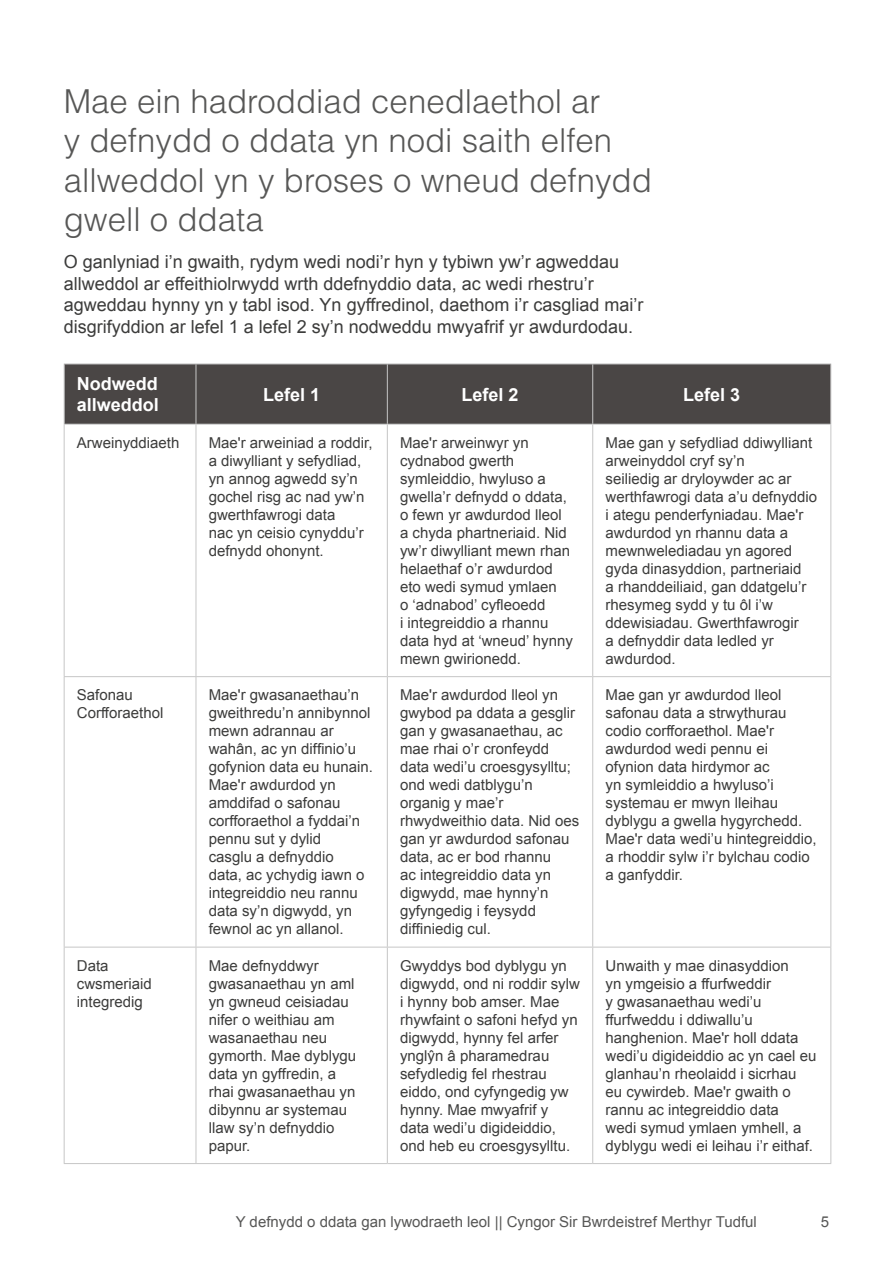
<style>
.page{position:relative;width:893px;height:1263px;background:#fff}
.page>*{position:absolute;margin:0;border:0;box-sizing:border-box;transform-origin:0 0}
.Grey_Heading{font:300 33px/39.6px "Helvetica LT Std";color:#575756}
.Normal_Body_Text{font:18px/21.6px "Arial";color:#3c3c3b}
.Table_header_text{font:700 18px/21.6px "Arial";color:#fff}
.Table_text{font:15px/18px "Arial";color:#3c3c3b}
.t1{font:15px "Arial";color:#575756}
</style>
<div class="page">
<div style="left:65px;top:365px;width:765px;height:59px;background:#4a4645"></div>
<hr style="left:64px;top:364px;width:132px;height:1px;background:#c6c6c6">
<hr style="left:64px;top:364px;width:1px;height:60px;background:#c6c6c6">
<hr style="left:196px;top:364px;width:191px;height:1px;background:#c6c6c6">
<hr style="left:196px;top:364px;width:1px;height:60px;background:#c6c6c6">
<hr style="left:387px;top:364px;width:206px;height:1px;background:#c6c6c6">
<hr style="left:387px;top:364px;width:1px;height:60px;background:#c6c6c6">
<hr style="left:593px;top:364px;width:238px;height:1px;background:#c6c6c6">
<hr style="left:592px;top:364px;width:1px;height:60px;background:#c6c6c6">
<hr style="left:830px;top:364px;width:1px;height:60px;background:#c6c6c6">
<hr style="left:64px;top:424px;width:132px;height:1px;background:#c6c6c6">
<hr style="left:64px;top:425px;width:1px;height:251px;background:#c6c6c6">
<hr style="left:196px;top:424px;width:191px;height:1px;background:#c6c6c6">
<hr style="left:196px;top:425px;width:1px;height:251px;background:#c6c6c6">
<hr style="left:387px;top:424px;width:206px;height:1px;background:#c6c6c6">
<hr style="left:387px;top:425px;width:1px;height:251px;background:#c6c6c6">
<hr style="left:593px;top:424px;width:238px;height:1px;background:#c6c6c6">
<hr style="left:592px;top:425px;width:1px;height:251px;background:#c6c6c6">
<hr style="left:830px;top:425px;width:1px;height:251px;background:#c6c6c6">
<hr style="left:64px;top:676px;width:132px;height:1px;background:#c6c6c6">
<hr style="left:64px;top:677px;width:1px;height:270px;background:#c6c6c6">
<hr style="left:196px;top:676px;width:191px;height:1px;background:#c6c6c6">
<hr style="left:196px;top:677px;width:1px;height:270px;background:#c6c6c6">
<hr style="left:387px;top:676px;width:206px;height:1px;background:#c6c6c6">
<hr style="left:387px;top:677px;width:1px;height:270px;background:#c6c6c6">
<hr style="left:593px;top:676px;width:238px;height:1px;background:#c6c6c6">
<hr style="left:592px;top:677px;width:1px;height:270px;background:#c6c6c6">
<hr style="left:830px;top:677px;width:1px;height:270px;background:#c6c6c6">
<hr style="left:64px;top:947px;width:132px;height:1px;background:#c6c6c6">
<hr style="left:64px;top:947px;width:1px;height:216px;background:#c6c6c6">
<hr style="left:196px;top:947px;width:191px;height:1px;background:#c6c6c6">
<hr style="left:196px;top:947px;width:1px;height:216px;background:#c6c6c6">
<hr style="left:387px;top:947px;width:206px;height:1px;background:#c6c6c6">
<hr style="left:387px;top:947px;width:1px;height:216px;background:#c6c6c6">
<hr style="left:593px;top:947px;width:238px;height:1px;background:#c6c6c6">
<hr style="left:592px;top:947px;width:1px;height:216px;background:#c6c6c6">
<hr style="left:830px;top:947px;width:1px;height:216px;background:#c6c6c6">
<hr style="left:64px;top:1163px;width:132px;height:1px;background:#c6c6c6">
<hr style="left:196px;top:1163px;width:191px;height:1px;background:#c6c6c6">
<hr style="left:387px;top:1163px;width:206px;height:1px;background:#c6c6c6">
<hr style="left:593px;top:1163px;width:238px;height:1px;background:#c6c6c6">
<h2 class="Grey_Heading" style="left:64px;top:81px;width:590px">Mae ein hadroddiad cenedlaethol ar<br>y defnydd o ddata yn nodi saith elfen allweddol yn y broses o wneud defnydd gwell o ddata</h2>
<p class="Normal_Body_Text" style="left:64px;top:251px;width:581px">O ganlyniad i’n gwaith, rydym wedi nodi’r hyn y tybiwn yw’r agweddau allweddol ar effeithiolrwydd wrth ddefnyddio data, ac wedi rhestru’r agweddau hynny yn y tabl isod. Yn gyffredinol, daethom i’r casgliad mai’r disgrifyddion ar lefel 1 a lefel 2 sy’n nodweddu mwyafrif yr awdurdodau.</p>
<p class="Table_header_text" style="left:77px;top:373px;width:84px">Nodwedd allweddol</p>
<p class="Table_header_text" style="left:263px;top:384px;width:59px">Lefel 1</p>
<p class="Table_header_text" style="left:461px;top:384px;width:59px">Lefel 2</p>
<p class="Table_header_text" style="left:683px;top:384px;width:59px">Lefel 3</p>
<p class="Table_text" style="left:77px;top:434px;width:104px">Arweinyddiaeth</p>
<p class="Table_text" style="left:209px;top:434px;width:165px">Mae'r arweiniad a roddir, a diwylliant y sefydliad, yn annog agwedd sy’n gochel risg ac nad yw’n gwerthfawrogi data<br>nac yn ceisio cynyddu’r defnydd ohonynt.</p>
<p class="Table_text" style="left:400px;top:434px;width:174px">Mae'r arweinwyr yn cydnabod gwerth symleiddio, hwyluso a gwella’r defnydd o ddata, o fewn yr awdurdod lleol a chyda phartneriaid. Nid yw’r diwylliant mewn rhan helaethaf o’r awdurdod eto wedi symud ymlaen<br>o ‘adnabod’ cyfleoedd<br>i integreiddio a rhannu data hyd at ‘wneud’ hynny mewn gwirionedd.</p>
<p class="Table_text" style="left:605px;top:434px;width:213px">Mae gan y sefydliad ddiwylliant arweinyddol cryf sy’n<br>seiliedig ar dryloywder ac ar werthfawrogi data a’u defnyddio i ategu penderfyniadau. Mae'r awdurdod yn rhannu data a mewnwelediadau yn agored gyda dinasyddion, partneriaid<br>a rhanddeiliaid, gan ddatgelu’r rhesymeg sydd y tu ôl i’w ddewisiadau. Gwerthfawrogir<br>a defnyddir data ledled yr awdurdod.</p>
<p class="Table_text" style="left:77px;top:686px;width:88px">Safonau<br>Corfforaethol</p>
<p class="Table_text" style="left:209px;top:686px;width:166px">Mae'r gwasanaethau’n gweithredu’n annibynnol mewn adrannau ar wahân, ac yn diffinio’u gofynion data eu hunain.<br>Mae'r awdurdod yn amddifad o safonau corfforaethol a fyddai’n pennu sut y dylid<br>casglu a defnyddio<br>data, ac ychydig iawn o integreiddio neu rannu data sy’n digwydd, yn fewnol ac yn allanol.</p>
<p class="Table_text" style="left:400px;top:686px;width:181px">Mae'r awdurdod lleol yn gwybod pa ddata a gesglir gan y gwasanaethau, ac mae rhai o’r cronfeydd data wedi’u croesgysylltu; ond wedi datblygu’n organig y mae’r rhwydweithio data. Nid oes gan yr awdurdod safonau data, ac er bod rhannu<br>ac integreiddio data yn digwydd, mae hynny’n gyfyngedig i feysydd diffiniedig cul.</p>
<p class="Table_text" style="left:605px;top:686px;width:213px">Mae gan yr awdurdod lleol safonau data a strwythurau codio corfforaethol. Mae'r awdurdod wedi pennu ei ofynion data hirdymor ac<br>yn symleiddio a hwyluso’i systemau er mwyn lleihau dyblygu a gwella hygyrchedd.<br>Mae'r data wedi’u hintegreiddio, a rhoddir sylw i’r bylchau codio a ganfyddir.</p>
<p class="Table_text" style="left:77px;top:957px;width:77px">Data cwsmeriaid integredig</p>
<p class="Table_text" style="left:209px;top:957px;width:149px">Mae defnyddwyr gwasanaethau yn aml yn gwneud ceisiadau nifer o weithiau am wasanaethau neu gymorth. Mae dyblygu data yn gyffredin, a rhai gwasanaethau yn dibynnu ar systemau llaw sy’n defnyddio papur.</p>
<p class="Table_text" style="left:400px;top:957px;width:181px">Gwyddys bod dyblygu yn digwydd, ond ni roddir sylw i hynny bob amser. Mae rhywfaint o safoni hefyd yn digwydd, hynny fel arfer ynglŷn â pharamedrau sefydledig fel rhestrau eiddo, ond cyfyngedig yw hynny. Mae mwyafrif y data wedi’u digideiddio, ond heb eu croesgysylltu.</p>
<p class="Table_text" style="left:605px;top:957px;width:212px">Unwaith y mae dinasyddion<br>yn ymgeisio a ffurfweddir<br>y gwasanaethau wedi’u ffurfweddu i ddiwallu’u hanghenion. Mae'r holl ddata wedi’u digideiddio ac yn cael eu glanhau’n rheolaidd i sicrhau eu cywirdeb. Mae'r gwaith o rannu ac integreiddio data<br>wedi symud ymlaen ymhell, a dyblygu wedi ei leihau i’r eithaf.</p>
<p class="t1" style="left:236px;top:1212px;width:523px">Y defnydd o ddata gan lywodraeth leol || Cyngor Sir Bwrdeistref Merthyr Tudful</p>
<p class="t1" style="left:821px;top:1212px;width:10px">5</p>
</div>
